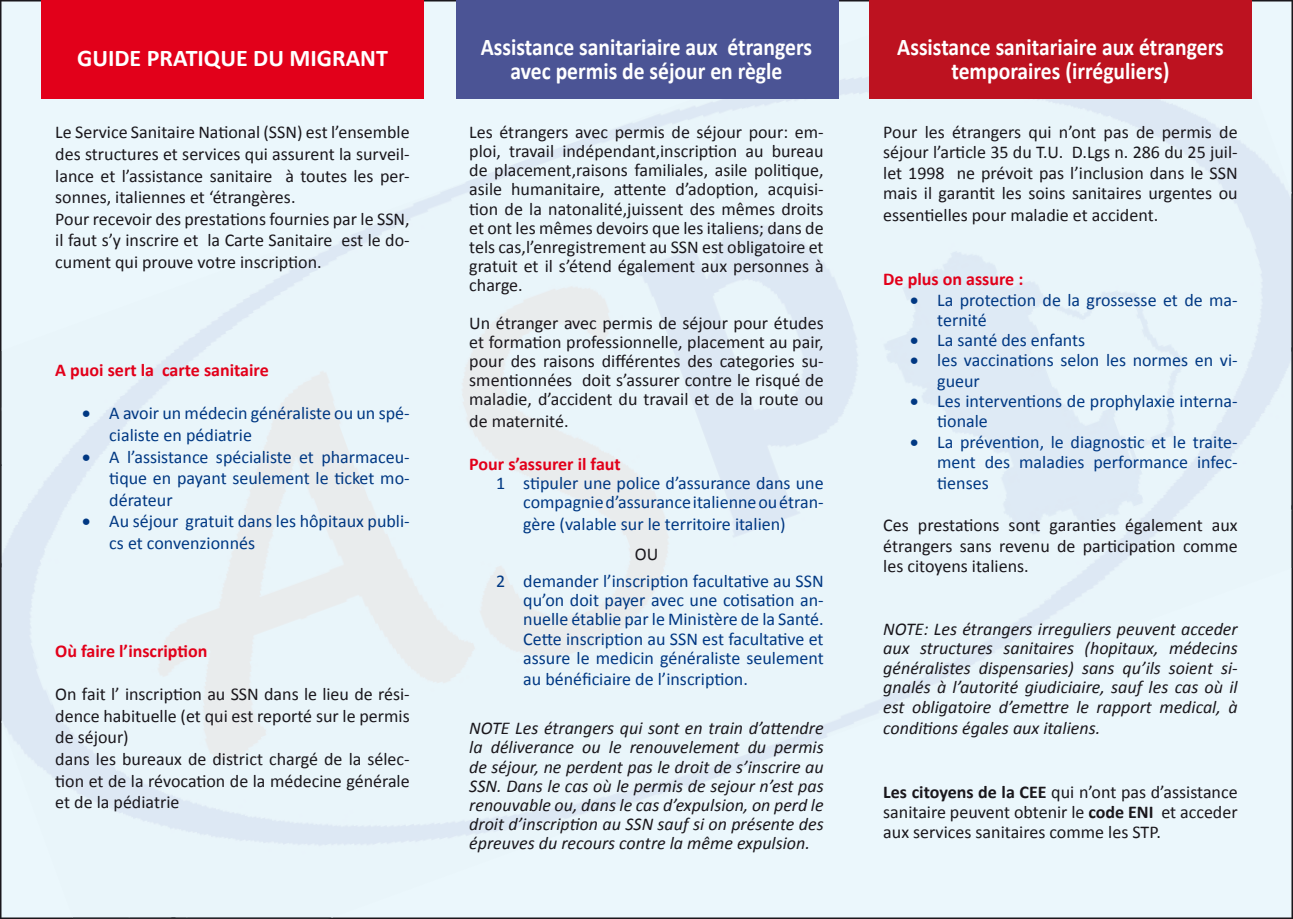
<style>
.page{position:relative;width:1293px;height:919px;background:#fff}
.page>*{position:absolute;margin:0;border:0;box-sizing:border-box;transform-origin:0 0}
.t1{font:700 24px/24px "Calibri";color:#fff;text-align:center;scale:.9 1}
.t2{font:700 24px "Calibri";color:#fff}
.t3{font:18px/19px "Calibri";color:#1a171c;text-align:justify}
.t4{font:18px/19px "Calibri";color:#003883}
.t5{font:italic 18px/19px "Calibri";color:#1a171c;text-align:justify}
.t6{font:700 18px "Calibri";color:#e2001a}
.s1{font-weight:700}
</style>
<div class="page">
<div style="left:0;top:0;width:1293px;height:918px;background:#ebf7fc"></div>
<img style="left:1px;top:82px;width:959px;height:835px">
<img style="left:738px;top:2px;width:553px;height:637px">
<img style="left:2px;top:407px;width:186px;height:510px">
<img style="left:1164px;top:2px;width:127px;height:349px">
<img style="left:1px;top:564px;width:129px;height:353px">
<img style="left:940px;top:510px;width:351px;height:179px">
<img style="left:0;top:351px;width:1px;height:208px">
<img style="left:0;top:559px;width:1px;height:160px">
<img style="left:1292px;top:195px;width:1px;height:153px">
<img style="left:1292px;top:348px;width:1px;height:158px">
<img style="left:73px;top:918px;width:95px;height:1px">
<img style="left:1292px;top:506px;width:1px;height:62px">
<img style="left:168px;top:918px;width:162px;height:1px">
<img style="left:1px;top:351px;width:1px;height:113px">
<img style="left:1px;top:464px;width:1px;height:98px">
<img style="left:1px;top:562px;width:1px;height:159px">
<img style="left:1291px;top:193px;width:1px;height:153px">
<img style="left:1291px;top:346px;width:1px;height:158px">
<img style="left:73px;top:917px;width:97px;height:1px">
<img style="left:1291px;top:504px;width:1px;height:64px">
<img style="left:170px;top:917px;width:162px;height:1px">
<div style="left:868px;top:0;width:383px;height:99px;background:#bd1220"></div>
<div style="left:455px;top:0;width:383px;height:99px;background:#4b5495"></div>
<div style="left:41px;top:0;width:383px;height:99px;background:#e2001a"></div>
<h1 class="t2" style="left:77px;top:43px;width:312px">GUIDE PRATIQUE DU MIGRANT</h1>
<h1 class="t1" style="left:897px;top:34px;width:364px">Assistance sanitariaire aux étrangers temporaires (irréguliers)</h1>
<h1 class="t1" style="left:481px;top:34px;width:369px">Assistance sanitariaire aux étrangers avec permis de séjour en règle</h1>
<p class="t3" style="left:55px;top:121px;width:356px;line-height:21.6px;text-align:left">Le Service Sanitaire National (SSN) est l’ensemble des structures et services qui assurent la surveil&shy;lance et l’assistance sanitaire à toutes les per&shy;sonnes, italiennes et ‘étrangères.<br>Pour recevoir des prestations fournies par le SSN, il faut s’y inscrire et la Carte Sanitaire est le do&shy;cument qui prouve votre inscription.</p>
<p class="t6" style="left:55px;top:359px;width:215px">A puoi sert la carte sanitaire</p>
<p class="t4" style="left:109px;top:401px;width:302px;line-height:21.6px;text-indent:-27px">• A avoir un médecin généraliste ou un spé&shy;cialiste en pédiatrie</p>
<p class="t4" style="left:109px;top:445px;width:302px;line-height:21.6px;text-align:justify;text-indent:-27px">• A l’assistance spécialiste et pharmaceu&shy;tique en payant seulement le ticket mo&shy;dérateur</p>
<p class="t4" style="left:109px;top:509px;width:302px;line-height:21.6px;text-indent:-27px">• Au séjour gratuit dans les hôpitaux publi&shy;cs et convenzionnés</p>
<p class="t6" style="left:55px;top:639px;width:154px">Où faire l’inscription</p>
<p class="t3" style="left:55px;top:682px;width:356px;line-height:21.6px;text-align:left">On fait l’ inscription au SSN dans le lieu de rési&shy;dence habituelle (et qui est reporté sur le permis de séjour)<br>dans les bureaux de district chargé de la sélec&shy;tion et de la révocation de la médecine générale et de la pédiatrie</p>
<p class="t3" style="left:469px;top:122px;width:356px">Les étrangers avec permis de séjour pour: em&shy;ploi, travail indépendant,inscription au bureau de placement,raisons familiales, asile politique, asile humanitaire, attente d’adoption, acquisi&shy;tion de la natonalité,juissent des mêmes droits et ont les mêmes devoirs que les italiens; dans de tels cas,l’enregistrement au SSN est obligatoire et gratuit et il s’étend également aux personnes à charge.</p>
<p class="t3" style="left:469px;top:312px;width:356px">Un étranger avec permis de séjour pour études et formation professionnelle, placement au pair, pour des raisons différentes des categories su&shy;smentionnées doit s’assurer contre le risqué de maladie, d’accident du travail et de la route ou</p>
<p class="t3" style="left:469px;top:410px;width:101px">de maternité.</p>
<p class="t6" style="left:469px;top:453px;width:153px">Pour s’assurer il faut</p>
<p class="t4" style="left:496px;top:472px;width:329px;text-align:right">1 stipuler une police d’assurance dans une compagnie d’assurance italienne ou étran-</p>
<p class="t4" style="left:523px;top:513px;width:264px">gère (valable sur le territoire italien)</p>
<p class="t3" style="left:635px;top:543px;width:25px">OU</p>
<p class="t4" style="left:523px;top:571px;width:302px;text-align:justify;text-indent:-27px">2 demander l’inscription facultative au SSN qu’on doit payer avec une cotisation an&shy;nuelle établie par le Ministère de la Santé.<br>Cette inscription au SSN est facultative et assure le medicin généraliste seulement</p>
<p class="t4" style="left:523px;top:668px;width:226px">au bénéficiaire de l’inscription.</p>
<p class="t5" style="left:469px;top:718px;width:356px">NOTE Les étrangers qui sont en train d’attendre la déliverance ou le renouvelement du permis de séjour, ne perdent pas le droit de s’inscrire au SSN. Dans le cas où le permis de sejour n’est pas renouvable ou, dans le cas d’expulsion, on perd le droit d’inscription au SSN sauf si on présente des épreuves du recours contre la même expulsion.</p>
<p class="t3" style="left:883px;top:121px;width:356px;line-height:20.5px">Pour les étrangers qui n’ont pas de permis de séjour l’article 35 du T.U. D.Lgs n. 286 du 25 juil&shy;let 1998 ne prévoit pas l’inclusion dans le SSN mais il garantit les soins sanitaires urgentes ou essentielles pour maladie et accident.</p>
<p class="t6" style="left:883px;top:268px;width:142px">De plus on assure :</p>
<p class="t4" style="left:937px;top:289px;width:302px;line-height:20.2px;text-indent:-27px">• La protection de la grossesse et de ma&shy;ternité</p>
<p class="t4" style="left:910px;top:330px;width:177px">• La santé des enfants</p>
<p class="t4" style="left:937px;top:349px;width:302px;line-height:20.2px;text-indent:-27px">• les vaccinations selon les normes en vi&shy;gueur</p>
<p class="t4" style="left:937px;top:390px;width:302px;line-height:20.2px;text-indent:-27px">• Les interventions de prophylaxie interna&shy;tionale</p>
<p class="t4" style="left:937px;top:430px;width:302px;line-height:21px;text-align:justify;text-indent:-27px">• La prévention, le diagnostic et le traite&shy;ment des maladies performance infec&shy;tienses</p>
<p class="t3" style="left:883px;top:514px;width:356px;line-height:20.2px">Ces prestations sont garanties également aux étrangers sans revenu de participation comme les citoyens italiens.</p>
<p class="t5" style="left:883px;top:618px;width:356px;line-height:19.5px">NOTE: Les étrangers irreguliers peuvent acceder aux structures sanitaires (hopitaux, médecins généralistes dispensaries) sans qu’ils soient si&shy;gnalés à l’autorité giudiciaire, sauf les cas où il est obligatoire d’emettre le rapport medical, à</p>
<p class="t5" style="left:883px;top:717px;width:218px">conditions égales aux italiens.</p>
<p class="t3" style="left:883px;top:780px;width:356px;line-height:20.2px"><span class="s1">Les citoyens de la CEE</span> qui n’ont pas d’assistance sanitaire peuvent obtenir le <span class="s1">code ENI</span> et acceder aux services sanitaires comme les STP.</p>
</div>
